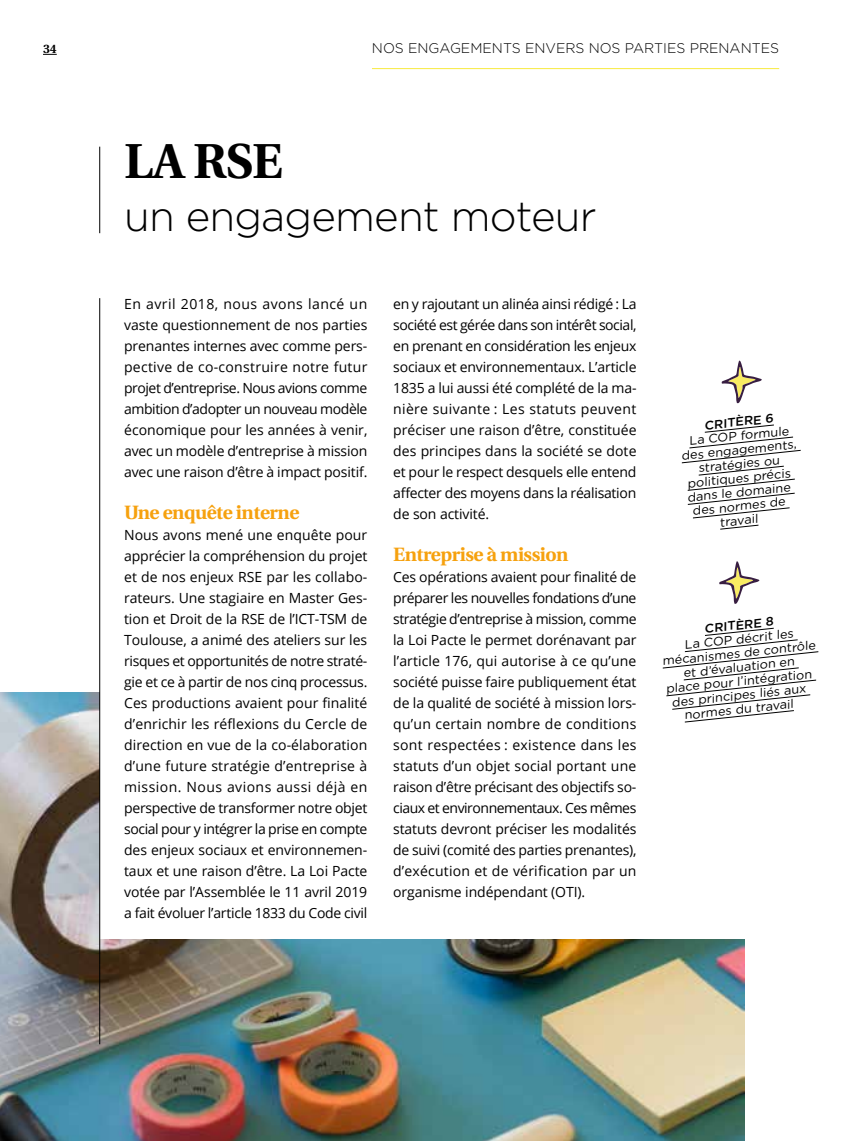
<style>
.page{position:relative;width:844px;height:1141px;background:#fff}
.page>*{position:absolute;margin:0;border:0;box-sizing:border-box;transform-origin:0 0}
.t1{font:700 49px "Utopia";color:#000}
.t2{font:300 42px "Gotham";letter-spacing:-.02em;color:#000}
.t3{font:700 19.25px "Utopia";letter-spacing:-.025em;color:#f6a10e}
.t4{font:14px/21px "Open Sans";letter-spacing:-.01em;color:#000;text-align:justify}
.t5{font:300 14px "Gotham";color:#000}
.t6{font:12.25px "Gotham";color:#000;scale:1.04 1}
.t7{font:500 12.25px "Gotham";color:#000;scale:1.04 1}
.t8{font:700 12.25px "Utopia";color:#000}
</style>
<div class="page">
<svg style="left:43px;top:54px;width:14px;height:1px"></svg>
<img style="left:0;top:693px;width:744px;height:448px">
<div style="left:100px;top:534px;width:651px;height:405px;background:#fff"></div>
<hr style="left:372px;top:68px;width:407px;height:1px;background:#f8ea3e">
<hr style="left:99px;top:147px;width:1px;height:86px;background:#000">
<hr style="left:99px;top:298px;width:1px;height:746px;background:#000">
<svg style="left:681px;top:361px;width:120px;height:169px"></svg>
<svg style="left:662px;top:561px;width:157px;height:162px"></svg>
<p class="t8" style="left:43px;top:41px;width:15px">34</p>
<p class="t5" style="left:372px;top:39px;width:408px">NOS ENGAGEMENTS ENVERS NOS PARTIES PRENANTES</p>
<h1 class="t1" style="left:124px;top:133px;width:160px">LA RSE</h1>
<h2 class="t2" style="left:124px;top:189px;width:474px">un engagement moteur</h2>
<p class="t4" style="left:124px;top:293px;width:245px">En avril 2018, nous avons lancé un vaste questionnement de nos parties prenantes internes avec comme pers&shy;pective de co-construire notre futur projet d’entreprise. Nous avions comme ambition d’adopter un nouveau modèle économique pour les années à venir, avec un modèle d’entreprise à mission avec une raison d’être à impact positif.</p>
<h3 class="t3" style="left:124px;top:502px;width:177px">Une enquête interne</h3>
<p class="t4" style="left:124px;top:524px;width:245px">Nous avons mené une enquête pour apprécier la compréhension du projet et de nos enjeux RSE par les collabo&shy;rateurs. Une stagiaire en Master Ges&shy;tion et Droit de la RSE de l’ICT-TSM de Toulouse, a animé des ateliers sur les risques et opportunités de notre straté&shy;gie et ce à partir de nos cinq processus.<br>Ces productions avaient pour finalité d’enrichir les réflexions du Cercle de direction en vue de la co-élaboration d’une future stratégie d’entreprise à mission. Nous avions aussi déjà en perspective de transformer notre objet social pour y intégrer la prise en compte des enjeux sociaux et environnemen&shy;taux et une raison d’être. La Loi Pacte votée par l’Assemblée le 11 avril 2019 a fait évoluer l’article 1833 du Code civil</p>
<p class="t4" style="left:393px;top:293px;width:245px">en y rajoutant un alinéa ainsi rédigé : La société est gérée dans son intérêt social, en prenant en considération les enjeux sociaux et environnementaux. L’article 1835 a lui aussi été complété de la ma&shy;nière suivante : Les statuts peuvent préciser une raison d’être, constituée des principes dans la société se dote et pour le respect desquels elle entend affecter des moyens dans la réalisation de son activité.</p>
<h3 class="t3" style="left:393px;top:544px;width:177px">Entreprise à mission</h3>
<p class="t4" style="left:393px;top:566px;width:245px">Ces opérations avaient pour finalité de préparer les nouvelles fondations d’une stratégie d’entreprise à mission, comme la Loi Pacte le permet dorénavant par l’article 176, qui autorise à ce qu’une société puisse faire publiquement état de la qualité de société à mission lors&shy;qu’un certain nombre de conditions sont respectées : existence dans les statuts d’un objet social portant une raison d’être précisant des objectifs so&shy;ciaux et environnementaux. Ces mêmes statuts devront préciser les modalités de suivi (comité des parties prenantes), d’exécution et de vérification par un organisme indépendant (OTI).</p>
<p class="t7" style="left:703px;top:417px;width:68px;rotate:-6deg">CRITÈRE 6</p>
<p class="t6" style="left:688px;top:433px;width:98px;rotate:-6deg">La COP formule</p>
<p class="t6" style="left:680px;top:448px;width:113px;rotate:-6deg">des engagements,</p>
<p class="t6" style="left:697px;top:460px;width:80px;rotate:-6deg">stratégies ou</p>
<p class="t6" style="left:686px;top:476px;width:101px;rotate:-6deg">politiques précis</p>
<p class="t6" style="left:686px;top:490px;width:101px;rotate:-6deg">dans le domaine</p>
<p class="t6" style="left:691px;top:503px;width:91px;rotate:-6deg">des normes de</p>
<p class="t6" style="left:718px;top:514px;width:38px;rotate:-6deg">travail</p>
<p class="t7" style="left:703px;top:621px;width:68px;rotate:-6deg">CRITÈRE 8</p>
<p class="t6" style="left:683px;top:637px;width:107px;rotate:-6deg">La COP décrit les</p>
<p class="t6" style="left:661px;top:653px;width:149px;rotate:-6deg">mécanismes de contrôle</p>
<p class="t6" style="left:682px;top:665px;width:109px;rotate:-6deg">et d’évaluation en</p>
<p class="t6" style="left:665px;top:681px;width:142px;rotate:-6deg">place pour l’intégration</p>
<p class="t6" style="left:670px;top:695px;width:131px;rotate:-6deg">des principes liés aux</p>
<p class="t6" style="left:683px;top:707px;width:107px;rotate:-6deg">normes du travail</p>
</div>
